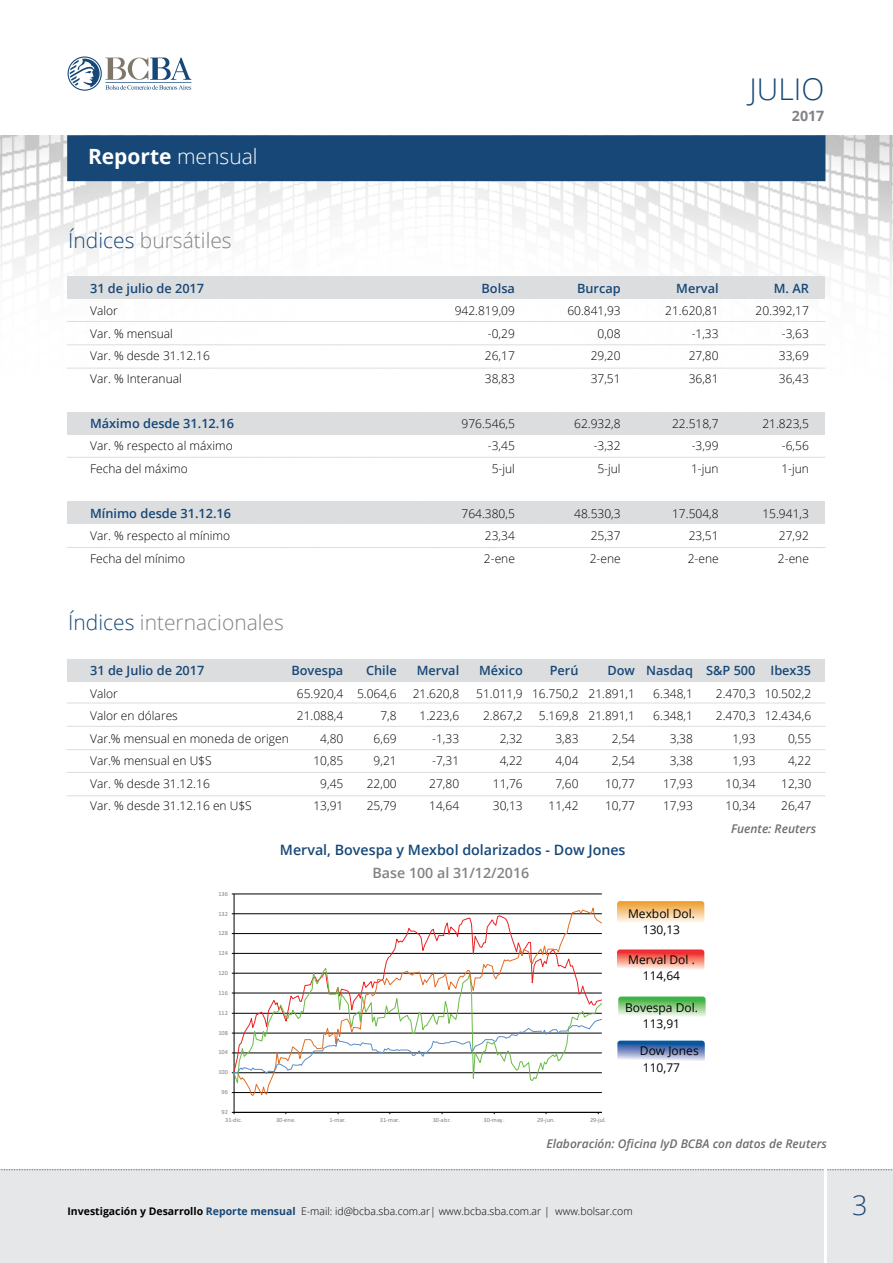
<style>
.page{position:relative;width:893px;height:1263px;background:#fff}
.page>*{position:absolute;margin:0;border:0;box-sizing:border-box;transform-origin:0 0}
.t1{font:300 30px "Open Sans";color:#164777}
.t2{font:300 27px "Open Sans";color:#164777}
.t3{font:300 21px "Open Sans";color:#808285}
.t4{font:700 21px "Open Sans";color:#fff}
.t5{font:600 14.25px "Open Sans";color:#164777}
.t6{font:600 14.25px "Open Sans";color:#808285}
.t7{font:700 14.25px "Open Sans";color:#808285}
.t8{font:600 12.75px "Open Sans";color:#164777}
.t9{font:300 12px/22.5px "Open Sans";color:#000;text-align:right}
.t10{font:12px/16.5px "Open Sans";color:#000;text-align:center}
.t11{font:italic 600 12px "Open Sans";color:#6d6e71}
.t12{font:300 10.5px "Open Sans";color:#000}
.t13{font:6.3px "Calibri";letter-spacing:-.005em;color:#818181}
.s1{font-weight:300}
.s2{color:#164777}
.s3{font-weight:700}
.s4{font-weight:700;color:#164777}
</style>
<div class="page">
<img style="left:0;top:135px;width:893px;height:413px">
<div style="left:67px;top:135px;width:758px;height:46px;background:#164777"></div>
<svg style="left:67px;top:56px;width:35px;height:35px"></svg>
<svg style="left:68px;top:56px;width:34px;height:35px"></svg>
<svg style="left:70px;top:58px;width:121px;height:32px"></svg>
<div style="left:0;top:1170px;width:893px;height:93px;background:#e6e7e8"></div>
<svg style="left:0;top:1169px;width:893px;height:1px"></svg>
<hr style="left:824px;top:1124px;width:3px;height:139px;background:#fff">
<div style="left:67px;top:276px;width:757px;height:22px;background:#dcddde"></div>
<div style="left:67px;top:412px;width:757px;height:23px;background:#dcddde"></div>
<div style="left:67px;top:501px;width:757px;height:23px;background:#dcddde"></div>
<div style="left:67px;top:660px;width:757px;height:22px;background:#dcddde"></div>
<svg style="left:617px;top:901px;width:87px;height:21px;background:#f5c789"></svg>
<svg style="left:618px;top:996px;width:88px;height:21px;background:#97d295"></svg>
<svg style="left:617px;top:1040px;width:88px;height:21px;background:#7996c4"></svg>
<svg style="left:617px;top:949px;width:87px;height:21px;background:#f58c83"></svg>
<hr style="left:234px;top:894px;width:368px;height:1px;background:#010101">
<hr style="left:234px;top:894px;width:1px;height:218px;background:#010101">
<hr style="left:234px;top:1112px;width:368px;height:1px;background:#010101">
<svg style="left:233px;top:905px;width:369px;height:192px"></svg>
<svg style="left:232px;top:1013px;width:370px;height:62px"></svg>
<hr style="left:67px;top:321px;width:758px;height:1px;background:#dcddde">
<hr style="left:67px;top:703px;width:758px;height:1px;background:#dcddde">
<hr style="left:67px;top:772px;width:758px;height:1px;background:#dcddde">
<hr style="left:67px;top:344px;width:758px;height:1px;background:#dcddde">
<hr style="left:67px;top:726px;width:758px;height:1px;background:#dcddde">
<hr style="left:67px;top:795px;width:758px;height:1px;background:#dcddde">
<hr style="left:67px;top:368px;width:758px;height:1px;background:#dcddde">
<hr style="left:67px;top:457px;width:758px;height:1px;background:#dcddde">
<hr style="left:67px;top:547px;width:758px;height:1px;background:#dcddde">
<hr style="left:67px;top:749px;width:758px;height:1px;background:#dcddde">
<h3 class="t4" style="left:88px;top:141px;width:171px">Reporte <span class="s1">mensual</span></h3>
<h1 class="t1" style="left:749px;top:68px;width:76px">JUlIO</h1>
<p class="t7" style="left:792px;top:105px;width:34px">2017</p>
<h3 class="t3" style="left:68px;top:226px;width:165px"><span class="s2">Índices</span> bursátiles</h3>
<p class="t8" style="left:90px;top:279px;width:116px">31 de julio de 2017</p>
<p class="t9" style="left:90px;top:299px;width:121px;text-align:left">Valor<br>Var. % mensual<br>Var. % desde 31.12.16<br>Var. % Interanual</p>
<p class="t8" style="left:90px;top:414px;width:145px">Máximo desde 31.12.16</p>
<p class="t9" style="left:90px;top:434px;width:144px;text-align:left">Var. % respecto al máximo<br>Fecha del máximo</p>
<p class="t8" style="left:90px;top:504px;width:143px">Mínimo desde 31.12.16</p>
<p class="t9" style="left:90px;top:524px;width:142px;text-align:left">Var. % respecto al mínimo<br>Fecha del mínimo</p>
<p class="t8" style="left:482px;top:279px;width:35px">Bolsa</p>
<p class="t9" style="left:485px;top:299px;width:31px;text-align:justify;text-indent:-30px">942.819,09 -0,29<br>26,17<br>38,83</p>
<p class="t9" style="left:462px;top:412px;width:55px">976.546,5 -3,45<br>5-jul</p>
<p class="t9" style="left:484px;top:502px;width:32px;text-align:justify;text-indent:-22px">764.380,5<br>23,34<br>2-ene</p>
<p class="t8" style="left:577px;top:279px;width:45px">Burcap</p>
<p class="t9" style="left:567px;top:299px;width:55px">60.841,93<br>0,08<br>29,20<br>37,51</p>
<p class="t9" style="left:574px;top:412px;width:48px">62.932,8 -3,32<br>5-jul</p>
<p class="t9" style="left:590px;top:502px;width:32px;text-align:justify;text-indent:-16px">48.530,3<br>25,37<br>2-ene</p>
<p class="t8" style="left:676px;top:279px;width:44px">Merval</p>
<p class="t9" style="left:689px;top:299px;width:31px;text-align:justify;text-indent:-23px">21.620,81 -1,33<br>27,80<br>36,81</p>
<p class="t9" style="left:691px;top:412px;width:29px;text-align:justify;text-indent:-19px">22.518,7 -3,99<br>1-jun</p>
<p class="t9" style="left:688px;top:502px;width:32px;text-align:justify;text-indent:-16px">17.504,8<br>23,51<br>2-ene</p>
<p class="t8" style="left:774px;top:279px;width:37px">M. AR</p>
<p class="t9" style="left:779px;top:299px;width:32px;text-align:justify;text-indent:-23px">20.392,17 -3,63<br>33,69<br>36,43</p>
<p class="t9" style="left:781px;top:412px;width:29px;text-align:justify;text-indent:-19px">21.823,5 -6,56<br>1-jun</p>
<p class="t9" style="left:778px;top:502px;width:32px;text-align:justify;text-indent:-16px">15.941,3<br>27,92<br>2-ene</p>
<h3 class="t3" style="left:68px;top:608px;width:217px"><span class="s2">Índices</span> internacionales</h3>
<p class="t8" style="left:90px;top:662px;width:116px">31 de Julio de 2017</p>
<p class="t9" style="left:90px;top:682px;width:200px;text-align:left">Valor<br>Valor en dólares<br>Var.% mensual en moneda de origen<br>Var.% mensual en U$S<br>Var. % desde 31.12.16<br>Var. % desde 31.12.16 en U$S</p>
<p class="t8" style="left:291px;top:662px;width:53px">Bovespa</p>
<p class="t9" style="left:297px;top:682px;width:48px">65.920,4<br>21.088,4<br>4,80<br>10,85<br>9,45<br>13,91</p>
<p class="t8" style="left:366px;top:662px;width:32px">Chile</p>
<p class="t9" style="left:357px;top:682px;width:41px">5.064,6<br>7,8<br>6,69<br>9,21<br>22,00<br>25,79</p>
<p class="t8" style="left:417px;top:662px;width:44px">Merval</p>
<p class="t9" style="left:413px;top:682px;width:48px">21.620,8<br>1.223,6 -1,33 -7,31<br>27,80<br>14,64</p>
<p class="t8" style="left:479px;top:662px;width:45px">México</p>
<p class="t9" style="left:476px;top:682px;width:48px">51.011,9<br>2.867,2<br>2,32<br>4,22<br>11,76<br>30,13</p>
<p class="t8" style="left:550px;top:662px;width:30px">Perú</p>
<p class="t9" style="left:532px;top:682px;width:48px">16.750,2<br>5.169,8<br>3,83<br>4,04<br>7,60<br>11,42</p>
<p class="t8" style="left:607px;top:662px;width:29px">Dow</p>
<p class="t9" style="left:588px;top:682px;width:48px">21.891,1<br>21.891,1<br>2,54<br>2,54<br>10,77<br>10,77</p>
<p class="t8" style="left:646px;top:662px;width:48px">Nasdaq</p>
<p class="t9" style="left:653px;top:682px;width:41px">6.348,1<br>6.348,1<br>3,38<br>3,38<br>17,93<br>17,93</p>
<p class="t13" style="left:218px;top:889px;width:11px">136</p>
<p class="t5" style="left:280px;top:840px;width:347px">Merval, Bovespa y Mexbol dolarizados - Dow Jones</p>
<p class="t6" style="left:372px;top:863px;width:158px">Base 100 al 31/12/2016</p>
<p class="t8" style="left:706px;top:662px;width:51px">S&amp;P 500</p>
<p class="t9" style="left:716px;top:682px;width:41px">2.470,3<br>2.470,3<br>1,93<br>1,93<br>10,34<br>10,34</p>
<p class="t8" style="left:770px;top:662px;width:42px">Ibex35</p>
<p class="t9" style="left:765px;top:682px;width:48px">10.502,2<br>12.434,6<br>0,55<br>4,22<br>12,30<br>26,47</p>
<p class="t11" style="left:731px;top:820px;width:86px">Fuente: Reuters</p>
<p class="t13" style="left:218px;top:909px;width:11px">132</p>
<p class="t13" style="left:218px;top:929px;width:11px">128</p>
<p class="t13" style="left:218px;top:949px;width:11px">124</p>
<p class="t13" style="left:218px;top:968px;width:11px">120</p>
<p class="t13" style="left:218px;top:988px;width:11px">116</p>
<p class="t13" style="left:218px;top:1008px;width:11px">112</p>
<p class="t13" style="left:218px;top:1028px;width:11px">108</p>
<p class="t13" style="left:218px;top:1048px;width:11px">104</p>
<p class="t13" style="left:218px;top:1068px;width:11px">100</p>
<p class="t13" style="left:222px;top:1088px;width:8px">96</p>
<p class="t13" style="left:222px;top:1107px;width:8px">92</p>
<p class="t13" style="left:225px;top:1116px;width:19px">31-dic.</p>
<p class="t13" style="left:276px;top:1116px;width:21px">30-ene.</p>
<p class="t13" style="left:329px;top:1116px;width:18px">1-mar.</p>
<p class="t13" style="left:380px;top:1116px;width:22px">31-mar.</p>
<p class="t13" style="left:433px;top:1116px;width:20px">30-abr.</p>
<p class="t13" style="left:484px;top:1116px;width:22px">30-may.</p>
<p class="t13" style="left:537px;top:1116px;width:20px">29-jun.</p>
<p class="t13" style="left:590px;top:1116px;width:17px">29-jul.</p>
<p class="t10" style="left:628px;top:905px;width:68px">Mexbol Dol.<br>130,13</p>
<p class="t10" style="left:628px;top:951px;width:68px">Merval Dol .<br>114,64</p>
<p class="t10" style="left:625px;top:999px;width:74px">Bovespa Dol.<br>113,91</p>
<p class="t10" style="left:640px;top:1042px;width:60px;text-align:left">Dow Jones<br>110,77</p>
<p class="t11" style="left:546px;top:1135px;width:282px">Elaboración: Oficina IyD BCBA con datos de Reuters</p>
<p class="t12" style="left:68px;top:1204px;width:567px"><span class="s3">Investigación y Desarrollo</span> <span class="s4">Reporte mensual</span> E-mail: id@bcba.sba.com.ar| www.bcba.sba.com.ar | www.bolsar.com</p>
<h2 class="t2" style="left:852px;top:1187px;width:17px">3</h2>
</div>
